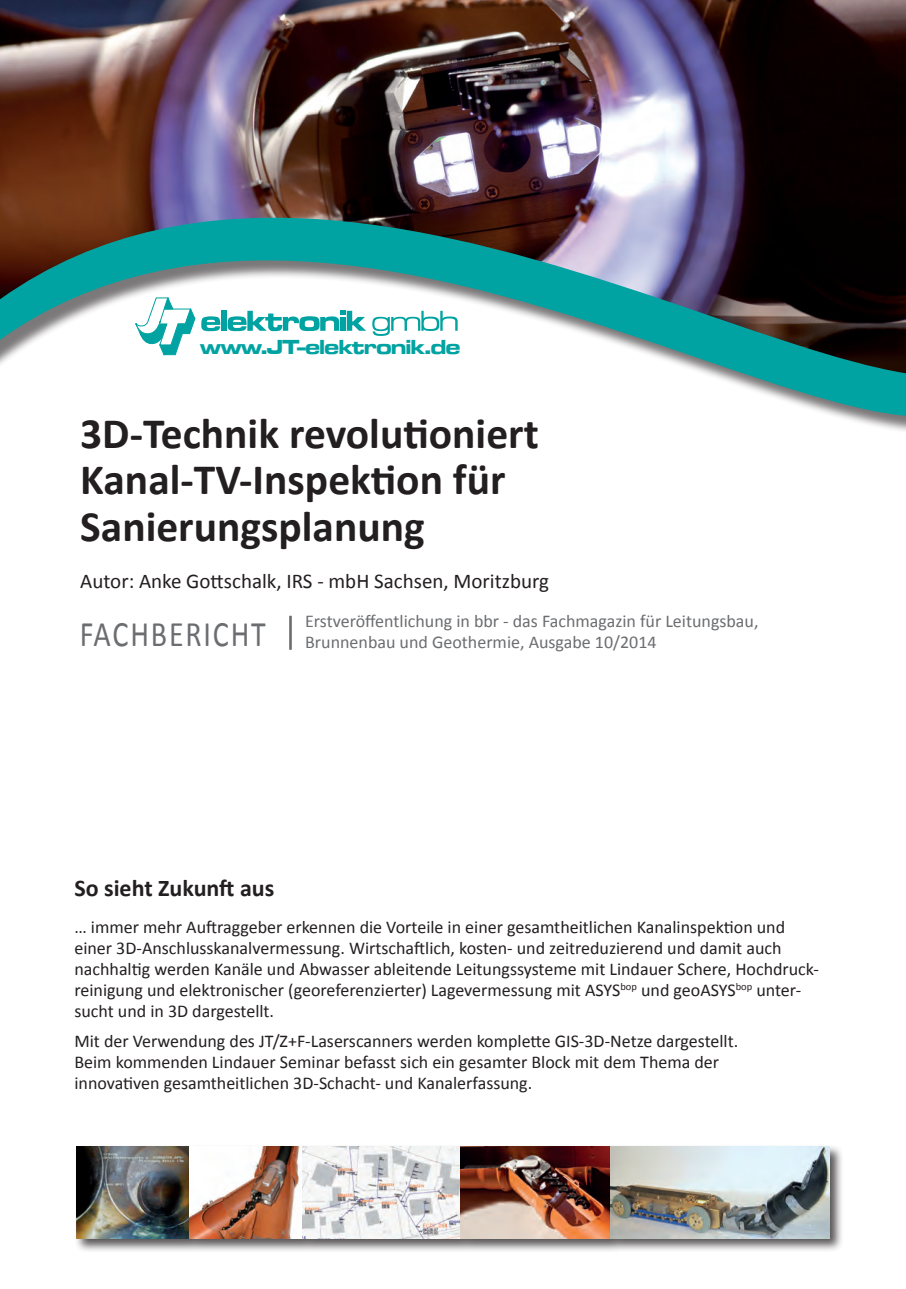
<style>
.page{position:relative;width:906px;height:1289px;background:#fff}
.page>*{position:absolute;margin:0;border:0;box-sizing:border-box;transform-origin:0 0}
.t1{font:700 43.5px/46.5px "Calibri";color:#231f20}
.t2{font:36px "Calibri";letter-spacing:.06em;color:#6c6d70;scale:.83 1}
.t3{font:700 24px "Calibri";color:#231f20}
.t4{font:21px "Calibri";color:#231f20}
.t5{font:21px "Microgramma D Bold Exte";letter-spacing:-.02em;color:#00a3a1}
.t6{font:18px/21px "Calibri";color:#231f20}
.t7{font:18px/21.6px "Calibri";color:#6c6d70}
</style>
<div class="page">
<svg style="left:705px;top:373px;width:201px;height:58px"></svg>
<img style="left:0;top:0;width:906px;height:373px">
<hr style="left:289px;top:615px;width:3px;height:34px;background:#6c6d70">
<svg style="left:135px;top:298px;width:60px;height:57px"></svg>
<div style="left:221px;top:311px;width:5px;height:20px;background:#00a3a1"></div>
<svg style="left:201px;top:316px;width:19px;height:15px"></svg>
<svg style="left:227px;top:311px;width:139px;height:20px"></svg>
<svg style="left:372px;top:311px;width:85px;height:25px"></svg>
<div style="left:74px;top:1144px;width:769px;height:109px;background:#231f20;opacity:.75"></div>
<img style="left:76px;top:1146px;width:753px;height:92px">
<p class="t5" style="left:200px;top:332px;width:262px">www.JT-elektronik.de</p>
<h1 class="t1" style="left:80px;top:410px;width:460px">3D-Technik revolutioniert<br>Kanal-TV-Inspektion für<br>Sanierungsplanung</h1>
<p class="t4" style="left:80px;top:567px;width:470px">Autor: Anke Gottschalk, IRS - mbH Sachsen, Moritzburg</p>
<h2 class="t2" style="left:80px;top:611px;width:226px">FACHBERICHT</h2>
<p class="t7" style="left:305px;top:610px;width:455px">Erstveröffentlichung in bbr - das Fachmagazin für Leitungsbau,<br>Brunnenbau und Geothermie, Ausgabe 10/2014</p>
<h3 class="t3" style="left:74px;top:873px;width:201px">So sieht Zukunft aus</h3>
<p class="t6" style="left:74px;top:916px;width:746px">… immer mehr Auftraggeber erkennen die Vorteile in einer gesamtheitlichen Kanalinspektion und einer 3D-Anschlusskanalvermessung. Wirtschaftlich, kosten- und zeitreduzierend und damit auch nachhaltig werden Kanäle und Abwasser ableitende Leitungssysteme mit Lindauer Schere, Hochdruck&shy;reinigung und elektronischer (georeferenzierter) Lagevermessung mit ASYS<sup>bop</sup> und geoASYS<sup>bop</sup> unter&shy;sucht und in 3D dargestellt.</p>
<p class="t6" style="left:74px;top:1030px;width:665px">Mit der Verwendung des JT/Z+F-Laserscanners werden komplette GIS-3D-Netze dargestellt.<br>Beim kommenden Lindauer Seminar befasst sich ein gesamter Block mit dem Thema der innovativen gesamtheitlichen 3D-Schacht- und Kanalerfassung.</p>
</div>
